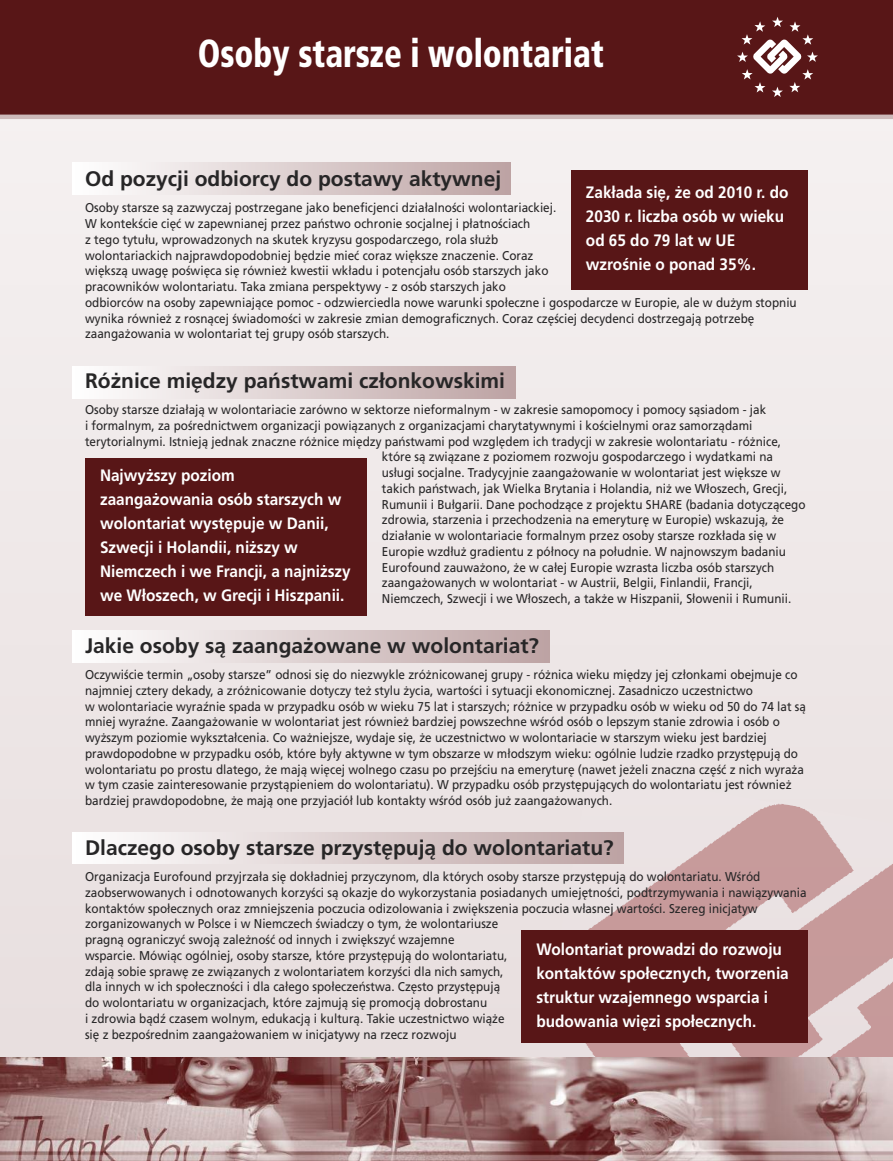
<style>
.page{position:relative;width:893px;height:1161px;background:#efe8e8}
.page>*{position:absolute;margin:0;border:0;box-sizing:border-box;transform-origin:0 0}
.t1{font:900 condensed 39px "Frutiger LT Com";color:#fff;scale:.85 1}
.t2{font:700 21px "Frutiger LT Com";color:#272627}
.t3{font:700 16.5px/24px "Frutiger LT Com";color:#fff;scale:.93 1}
.t4{font:12.75px/15.8px "Frutiger LT Com";color:#272627;scale:.92 1}
</style>
<div class="page">
<img style="left:519px;top:803px;width:374px;height:255px">
<img style="left:0;top:1058px;width:893px;height:103px">
<div style="left:0;top:0;width:893px;height:119px;background:#581617"></div>
<svg style="left:737px;top:17px;width:81px;height:80px"></svg>
<hr style="left:0;top:115px;width:893px;height:4px;background:#cdb9b9">
<div style="left:72px;top:163px;width:438px;height:31px;background:linear-gradient(to right,#fff,#bda3a4)"></div>
<div style="left:72px;top:366px;width:443px;height:32px;background:linear-gradient(to right,#fff,#bda3a3)"></div>
<div style="left:72px;top:631px;width:478px;height:32px;background:linear-gradient(to right,#fff,#bda3a3)"></div>
<div style="left:72px;top:832px;width:551px;height:32px;background:linear-gradient(to right,#fff,#bda3a3)"></div>
<div style="left:571px;top:170px;width:237px;height:119px;background:#581617"></div>
<div style="left:85px;top:458px;width:282px;height:157px;background:#581617"></div>
<div style="left:521px;top:930px;width:287px;height:113px;background:#581617"></div>
<h1 class="t1" style="left:198px;top:30px;width:479px">Osoby starsze i wolontariat</h1>
<h2 class="t2" style="left:85px;top:166px;width:418px">Od pozycji odbiorcy do postawy aktywnej</h2>
<p class="t4" style="left:85px;top:200px;width:775px">Osoby starsze są zazwyczaj postrzegane jako beneficjenci działalności wolontariackiej.<br>W kontekście cięć w zapewnianej przez państwo ochronie socjalnej i płatnościach<br>z tego tytułu, wprowadzonych na skutek kryzysu gospodarczego, rola służb<br>wolontariackich najprawdopodobniej będzie mieć coraz większe znaczenie. Coraz<br>większą uwagę poświęca się również kwestii wkładu i potencjału osób starszych jako<br>pracowników wolontariatu. Taka zmiana perspektywy - z osób starszych jako<br>odbiorców na osoby zapewniające pomoc - odzwierciedla nowe warunki społeczne i gospodarcze w Europie, ale w dużym stopniu wynika również z rosnącej świadomości w zakresie zmian demograficznych. Coraz częściej decydenci dostrzegają potrzebę zaangażowania w wolontariat tej grupy osób starszych.</p>
<h2 class="t2" style="left:85px;top:368px;width:422px">Różnice między państwami członkowskimi</h2>
<p class="t4" style="left:85px;top:402px;width:742px">Osoby starsze działają w wolontariacie zarówno w sektorze nieformalnym - w zakresie samopomocy i pomocy sąsiadom - jak</p>
<p class="t4" style="left:85px;top:418px;width:727px">i formalnym, za pośrednictwem organizacji powiązanych z organizacjami charytatywnymi i kościelnymi oraz samorządami</p>
<p class="t4" style="left:85px;top:433px;width:758px">terytorialnymi. Istnieją jednak znaczne różnice między państwami pod względem ich tradycji w zakresie wolontariatu - różnice,</p>
<p class="t4" style="left:382px;top:449px;width:427px">które są związane z poziomem rozwoju gospodarczego i wydatkami na</p>
<p class="t4" style="left:382px;top:465px;width:435px">usługi socjalne. Tradycyjnie zaangażowanie w wolontariat jest większe w</p>
<p class="t4" style="left:382px;top:481px;width:442px">takich państwach, jak Wielka Brytania i Holandia, niż we Włoszech, Grecji,</p>
<p class="t4" style="left:382px;top:496px;width:462px">Rumunii i Bułgarii. Dane pochodzące z projektu SHARE (badania dotyczącego</p>
<p class="t4" style="left:382px;top:512px;width:439px">zdrowia, starzenia i przechodzenia na emeryturę w Europie) wskazują, że</p>
<p class="t4" style="left:382px;top:528px;width:430px">działanie w wolontariacie formalnym przez osoby starsze rozkłada się w</p>
<p class="t4" style="left:382px;top:544px;width:441px">Europie wzdłuż gradientu z północy na południe. W najnowszym badaniu</p>
<p class="t4" style="left:382px;top:559px;width:428px">Eurofound zauważono, że w całej Europie wzrasta liczba osób starszych</p>
<p class="t4" style="left:382px;top:575px;width:405px">zaangażowanych w wolontariat - w Austrii, Belgii, Finlandii, Francji,</p>
<p class="t4" style="left:382px;top:591px;width:446px">Niemczech, Szwecji i we Włoszech, a także w Hiszpanii, Słowenii i Rumunii.</p>
<h2 class="t2" style="left:85px;top:633px;width:455px">Jakie osoby są zaangażowane w wolontariat?</h2>
<p class="t4" style="left:85px;top:667px;width:785px">Oczywiście termin „osoby starsze” odnosi się do niezwykle zróżnicowanej grupy - różnica wieku między jej członkami obejmuje co najmniej cztery dekady, a zróżnicowanie dotyczy też stylu życia, wartości i sytuacji ekonomicznej. Zasadniczo uczestnictwo<br>w wolontariacie wyraźnie spada w przypadku osób w wieku 75 lat i starszych; różnice w przypadku osób w wieku od 50 do 74 lat są mniej wyraźne. Zaangażowanie w wolontariat jest również bardziej powszechne wśród osób o lepszym stanie zdrowia i osób o wyższym poziomie wykształcenia. Co ważniejsze, wydaje się, że uczestnictwo w wolontariacie w starszym wieku jest bardziej prawdopodobne w przypadku osób, które były aktywne w tym obszarze w młodszym wieku: ogólnie ludzie rzadko przystępują do wolontariatu po prostu dlatego, że mają więcej wolnego czasu po przejściu na emeryturę (nawet jeżeli znaczna część z nich wyraża w tym czasie zainteresowanie przystąpieniem do wolontariatu). W przypadku osób przystępujących do wolontariatu jest również bardziej prawdopodobne, że mają one przyjaciół lub kontakty wśród osób już zaangażowanych.</p>
<h2 class="t2" style="left:85px;top:835px;width:530px">Dlaczego osoby starsze przystępują do wolontariatu?</h2>
<p class="t4" style="left:85px;top:869px;width:786px">Organizacja Eurofound przyjrzała się dokładniej przyczynom, dla których osoby starsze przystępują do wolontariatu. Wśród zaobserwowanych i odnotowanych korzyści są okazje do wykorzystania posiadanych umiejętności, podtrzymywania i nawiązywania kontaktów społecznych oraz zmniejszenia poczucia odizolowania i zwiększenia poczucia własnej wartości. Szereg inicjatyw zorganizowanych w Polsce i w Niemczech świadczy o tym, że wolontariusze<br>pragną ograniczyć swoją zależność od innych i zwiększyć wzajemne<br>wsparcie. Mówiąc ogólniej, osoby starsze, które przystępują do wolontariatu,<br>zdają sobie sprawę ze związanych z wolontariatem korzyści dla nich samych,<br>dla innych w ich społeczności i dla całego społeczeństwa. Często przystępują<br>do wolontariatu w organizacjach, które zajmują się promocją dobrostanu<br>i zdrowia bądź czasem wolnym, edukacją i kulturą. Takie uczestnictwo wiąże<br>się z bezpośrednim zaangażowaniem w inicjatywy na rzecz rozwoju</p>
<p class="t3" style="left:586px;top:180px;width:219px">Zakłada się, że od 2010 r. do<br>2030 r. liczba osób w wieku od 65 do 79 lat w UE wzrośnie o ponad 35%.</p>
<p class="t3" style="left:100px;top:463px;width:271px">Najwyższy poziom zaangażowania osób starszych w wolontariat występuje w Danii,<br>Szwecji i Holandii, niższy w<br>Niemczech i we Francji, a najniższy we Włoszech, w Grecji i Hiszpanii.</p>
<p class="t3" style="left:536px;top:937px;width:273px">Wolontariat prowadzi do rozwoju kontaktów społecznych, tworzenia struktur wzajemnego wsparcia i budowania więzi społecznych.</p>
</div>
